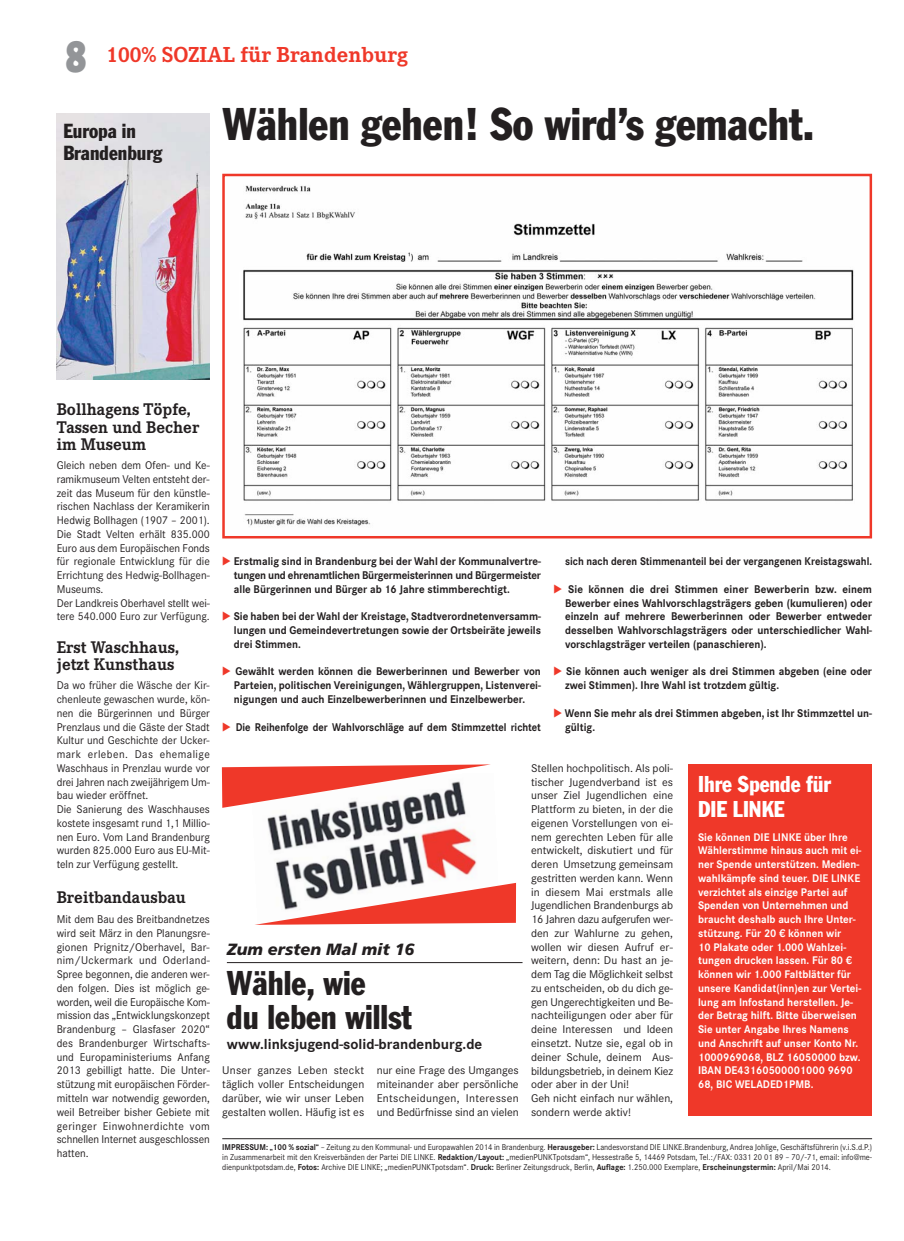
<style>
.page{position:relative;width:904px;height:1241px;background:#fff}
.page>*{position:absolute;margin:0;border:0;box-sizing:border-box;transform-origin:0 0}
.t1{font:condensed 45px "Franklin Gothic";color:#231f20;scale:.95 1}
.t2{font:condensed 33.75px/33.8px "Franklin Gothic";color:#231f20;scale:.95 1}
.t3{font:700 22.5px "Corporate E";color:#ef3829}
.t4{font:condensed 22.5px/25px "Franklin Gothic";color:#fff;scale:.95 1}
.t5{font:condensed 20px/22.5px "Franklin Gothic";color:#231f20;scale:.95 1}
.t6{font:700 17.5px/17.5px "Corporate E";color:#231f20}
.t7{font:italic 900 16.25px "Frutiger";color:#231f20}
.t8{font:700 15px "Corporate S";color:#231f20}
.t9{font:11.62px/13.8px "Corporate S";color:#231f20;text-align:justify}
.t10{font:700 11.62px/13.8px "Corporate S";color:#231f20;text-align:justify;scale:.94 1}
.t11{font:700 11.62px "Corporate S";color:#231f20;scale:.9 1}
.t12{font:700 11.5px/13.8px "Corporate S";color:#fff;scale:.95 1}
.t13{font:8.75px/10px "Corporate S";color:#231f20;text-align:justify;scale:.93 1}
.s1{font-family:"The Sans Black Expert";font-weight:400;font-size:45px;color:#939598}
.s2{font-family:"European Pi Three";font-weight:400;color:#ef3829}
.s3{font-weight:700}
</style>
<div class="page">
<div style="left:688px;top:763px;width:184px;height:352px;background:#ef3829"></div>
<img style="left:243px;top:185px;width:611px;height:341px">
<div style="left:222px;top:174px;width:650px;height:364px;border:2px solid #ef3829"></div>
<hr style="left:222px;top:1138px;width:650px;height:1px;background:#231f20">
<img style="left:255px;top:807px;width:222px;height:118px">
<hr style="left:227px;top:962px;width:295px;height:1px;background:#231f20">
<svg style="left:222px;top:764px;width:269px;height:43px"></svg>
<svg style="left:255px;top:882px;width:261px;height:42px"></svg>
<img style="left:57px;top:113px;width:153px;height:267px">
<h3 class="t3" style="left:65px;top:47px;width:344px"><span class="s1">8</span> 100% SOZIAL für Brandenburg</h3>
<h3 class="t5" style="left:63px;top:121px;width:106px">Europa in<br>Brandenburg</h3>
<h1 class="t1" style="left:222px;top:108px;width:624px">Wählen gehen! So wird’s gemacht.</h1>
<h3 class="t6" style="left:57px;top:402px;width:144px">Bollhagens Töpfe,<br>Tassen und Becher im Museum</h3>
<p class="t9" style="left:57px;top:459px;width:155px;text-align:left">Gleich neben dem Ofen- und Ke&shy;ramikmuseum Velten entsteht der&shy;zeit das Museum für den künstle&shy;rischen Nachlass der Keramikerin<br>Hedwig Bollhagen (1907 – 2001).<br>Die Stadt Velten erhält 835.000<br>Euro aus dem Europäischen Fonds für regionale Entwicklung für die<br>Errichtung des Hedwig-Bollhagen-<br>Museums.<br>Der Landkreis Oberhavel stellt wei&shy;tere 540.000 Euro zur Verfügung.</p>
<h3 class="t6" style="left:57px;top:639px;width:124px">Erst Waschhaus, jetzt Kunsthaus</h3>
<p class="t9" style="left:57px;top:679px;width:155px;text-align:left">Da wo früher die Wäsche der Kir&shy;chenleute gewaschen wurde, kön&shy;nen die Bürgerinnen und Bürger<br>Prenzlaus und die Gäste der Stadt<br>Kultur und Geschichte der Ucker&shy;mark erleben. Das ehemalige<br>Waschhaus in Prenzlau wurde vor drei Jahren nach zweijährigem Um&shy;bau wieder eröffnet.<br>Die Sanierung des Waschhauses kostete insgesamt rund 1,1 Millio&shy;nen Euro. Vom Land Brandenburg wurden 825.000 Euro aus EU-Mit&shy;teln zur Verfügung gestellt.</p>
<h3 class="t6" style="left:57px;top:889px;width:131px">Breitbandausbau</h3>
<p class="t9" style="left:57px;top:913px;width:155px">Mit dem Bau des Breitbandnetzes wird seit März in den Planungsre&shy;gionen Prignitz/Oberhavel, Bar&shy;nim/Uckermark und Oderland-Spree begonnen, die anderen wer&shy;den folgen. Dies ist möglich ge&shy;worden, weil die Europäische Kom&shy;mission das „Entwicklungskonzept Brandenburg – Glasfaser 2020“ des Brandenburger Wirtschafts&shy;und Europaministeriums Anfang 2013 gebilligt hatte. Die Unter&shy;stützung mit europäischen Förder&shy;mitteln war notwendig geworden, weil Betreiber bisher Gebiete mit geringer Einwohnerdichte vom schnellen Internet ausgeschlossen hatten.</p>
<p class="t10" style="left:234px;top:555px;width:328px;text-indent:-12px"><span class="s2">-</span> Erstmalig sind in Brandenburg bei der Wahl der Kommunalvertre&shy;tungen und ehrenamtlichen Bürgermeisterinnen und Bürgermeister alle Bürgerinnen und Bürger ab 16 Jahre stimmberechtigt.</p>
<p class="t10" style="left:234px;top:610px;width:328px;text-indent:-12px"><span class="s2">-</span> Sie haben bei der Wahl der Kreistage, Stadtverordnetenversamm&shy;lungen und Gemeindevertretungen sowie der Ortsbeiräte jeweils drei Stimmen.</p>
<p class="t10" style="left:234px;top:665px;width:328px;text-indent:-12px"><span class="s2">-</span> Gewählt werden können die Bewerberinnen und Bewerber von Parteien, politischen Vereinigungen, Wählergruppen, Listenverei&shy;nigungen und auch Einzelbewerberinnen und Einzelbewerber.</p>
<p class="t11" style="left:222px;top:722px;width:355px"><span class="s2">-</span> Die Reihenfolge der Wahlvorschläge auf dem Stimmzettel richtet</p>
<p class="t11" style="left:565px;top:557px;width:342px">sich nach deren Stimmenanteil bei der vergangenen Kreistagswahl.</p>
<p class="t10" style="left:565px;top:583px;width:328px;text-indent:-12px"><span class="s2">-</span> Sie können die drei Stimmen einer Bewerberin bzw. einem Bewerber eines Wahlvorschlagsträgers geben (kumulieren) oder einzeln auf mehrere Bewerberinnen oder Bewerber entweder desselben Wahlvorschlagsträgers oder unterschiedlicher Wahl&shy;vorschlagsträger verteilen (panaschieren).</p>
<p class="t10" style="left:565px;top:665px;width:328px;text-indent:-12px"><span class="s2">-</span> Sie können auch weniger als drei Stimmen abgeben (eine oder zwei Stimmen). Ihre Wahl ist trotzdem gültig.</p>
<p class="t10" style="left:565px;top:707px;width:328px;text-indent:-12px"><span class="s2">-</span> Wenn Sie mehr als drei Stimmen abgeben, ist Ihr Stimmzettel un&shy;gültig.</p>
<h3 class="t7" style="left:227px;top:942px;width:189px">Zum ersten Mal mit 16</h3>
<h2 class="t2" style="left:227px;top:968px;width:196px">Wähle, wie<br>du leben willst</h2>
<p class="t8" style="left:227px;top:1038px;width:257px">www.linksjugend-solid-brandenburg.de</p>
<p class="t9" style="left:222px;top:1064px;width:143px">Unser ganzes Leben steckt täglich voller Entscheidungen darüber, wie wir unser Leben gestalten wollen. Häufig ist es</p>
<p class="t9" style="left:377px;top:1064px;width:143px">nur eine Frage des Umganges miteinander aber persönliche Entscheidungen, Interessen und Bedürfnisse sind an vielen</p>
<p class="t9" style="left:531px;top:762px;width:143px;text-align:left">Stellen hochpolitisch. Als poli&shy;tischer Jugendverband ist es unser Ziel Jugendlichen eine<br>Plattform zu bieten, in der die eigenen Vorstellungen von ei&shy;nem gerechten Leben für alle entwickelt, diskutiert und für deren Umsetzung gemeinsam gestritten werden kann. Wenn in diesem Mai erstmals alle<br>Jugendlichen Brandenburgs ab<br>16 Jahren dazu aufgerufen wer&shy;den zur Wahlurne zu gehen, wollen wir diesen Aufruf er&shy;weitern, denn: Du hast an je&shy;dem Tag die Möglichkeit selbst zu entscheiden, ob du dich ge&shy;gen Ungerechtigkeiten und Be&shy;nachteiligungen oder aber für deine Interessen und Ideen einsetzt. Nutze sie, egal ob in deiner Schule, deinem Aus&shy;bildungsbetrieb, in deinem Kiez oder aber in der Uni!<br>Geh nicht einfach nur wählen, sondern werde aktiv!</p>
<h3 class="t4" style="left:698px;top:773px;width:141px">Ihre Spende für<br>DIE LINKE</h3>
<p class="t12" style="left:698px;top:830px;width:173px">Sie können DIE LINKE über Ihre<br>Wählerstimme hinaus auch mit ei&shy;ner Spende unterstützen. Medien&shy;wahlkämpfe sind teuer. DIE LINKE verzichtet als einzige Partei auf<br>Spenden von Unternehmen und braucht deshalb auch Ihre Unter&shy;stützung. Für 20 € können wir<br>10 Plakate oder 1.000 Wahlzei&shy;tungen drucken lassen. Für 80 € können wir 1.000 Faltblätter für unsere Kandidat(inn)en zur Vertei&shy;lung am Infostand herstellen. Je&shy;der Betrag hilft. Bitte überweisen<br>Sie unter Angabe Ihres Namens und Anschrift auf unser Konto Nr.<br>1000969068, BLZ 16050000 bzw.<br>IBAN DE43160500001000 9690<br>68, BIC WELADED1PMB.</p>
<p class="t13" style="left:222px;top:1142px;width:700px"><span class="s3">IMPRESSUM: „100 % sozial“</span> – Zeitung zu den Kommunal- und Europawahlen 2014 in Brandenburg. <span class="s3">Herausgeber:</span> Landesvorstand DIE LINKE.Brandenburg, Andrea Johlige, Geschäftsführerin (v.i.S.d.P.) in Zusammenarbeit mit den Kreisverbänden der Partei DIE LINKE. <span class="s3">Redaktion/Layout:</span> „medienPUNKTpotsdam“, Hessestraße 5, 14469 Potsdam, Tel.:/FAX: 0331 20 01 89 – 70/-71, email: info@me&shy;dienpunktpotsdam.de, <span class="s3">Fotos:</span> Archive DIE LINKE; „medienPUNKTpotsdam“. <span class="s3">Druck:</span> Berliner Zeitungsdruck, Berlin, <span class="s3">Auflage:</span> 1.250.000 Exemplare, <span class="s3">Erscheinungstermin:</span> April/Mai 2014.</p>
</div>
